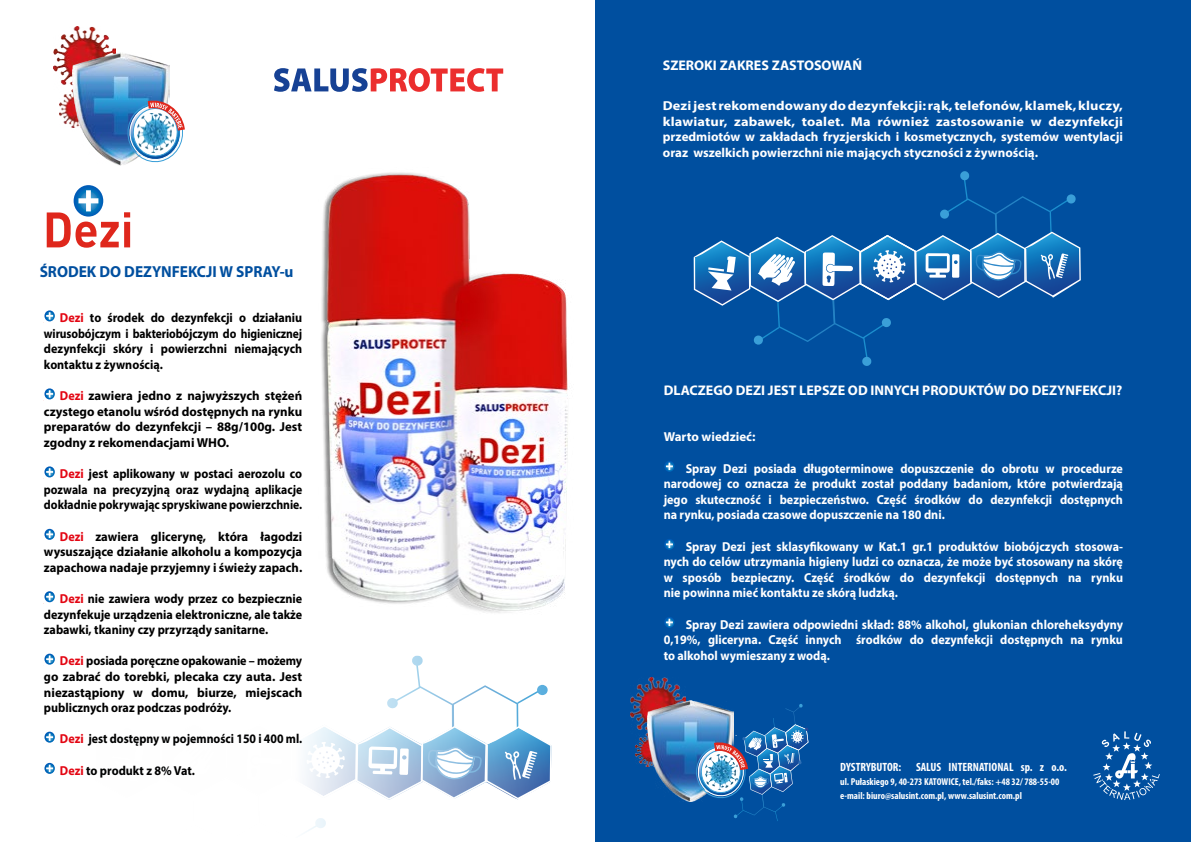
<style>
.page{position:relative;width:1191px;height:842px;background:#fff}
.page>*{position:absolute;margin:0;border:0;box-sizing:border-box;transform-origin:0 0}
.t1{font:700 16px "Myriad Pro";color:#004f9f;scale:.96 1}
.t2{font:700 14px "Myriad Pro";color:#fff}
.t3{font:700 13px/15.6px "Myriad Pro";color:#fff;text-align:justify;scale:.93 1}
.t4{font:700 13px/15.6px "Myriad Pro";color:#000;text-align:justify;scale:.93 1}
.t5{font:700 13px/15.6px "Myriad Pro";color:#000;text-align:justify}
.t6{font:700 13px/15.6px "Myriad Pro";color:#fff;text-align:justify;scale:1.1 1}
.t7{font:700 13px "Myriad Pro";color:#000;scale:.91 1}
.t8{font:700 13px "Myriad Pro";color:#fff}
.t9{font:700 condensed 12px "Myriad Pro";color:#fff}
.t10{font:700 condensed 10px/14px "Myriad Pro";color:#fff}
.s1{color:#e30613}
</style>
<div class="page">
<svg style="left:44px;top:310px;width:11px;height:11px"></svg>
<svg style="left:44px;top:388px;width:11px;height:11px"></svg>
<svg style="left:44px;top:466px;width:11px;height:11px"></svg>
<svg style="left:44px;top:529px;width:11px;height:11px"></svg>
<svg style="left:44px;top:591px;width:11px;height:11px"></svg>
<svg style="left:44px;top:654px;width:11px;height:11px"></svg>
<svg style="left:44px;top:732px;width:11px;height:11px"></svg>
<svg style="left:44px;top:763px;width:11px;height:11px"></svg>
<img style="left:321px;top:172px;width:247px;height:441px">
<div style="left:595px;top:0;width:596px;height:842px;background:#004f9f"></div>
<svg style="left:1093px;top:731px;width:66px;height:69px"></svg>
<svg style="left:664px;top:461px;width:10px;height:11px"></svg>
<svg style="left:664px;top:539px;width:10px;height:11px"></svg>
<svg style="left:664px;top:617px;width:10px;height:11px"></svg>
<img style="left:773px;top:708px;width:22px;height:16px">
<img style="left:630px;top:677px;width:55px;height:54px">
<img style="left:636px;top:733px;width:11px;height:34px">
<img style="left:647px;top:700px;width:87px;height:101px">
<svg style="left:793px;top:704px;width:9px;height:8px"></svg>
<img style="left:694px;top:724px;width:114px;height:97px">
<img style="left:54px;top:27px;width:61px;height:59px">
<img style="left:60px;top:89px;width:13px;height:38px">
<img style="left:73px;top:53px;width:97px;height:113px">
<img style="left:126px;top:99px;width:59px;height:65px">
<svg style="left:47px;top:185px;width:83px;height:63px"></svg>
<svg style="left:274px;top:68px;width:229px;height:24px"></svg>
<img style="left:763px;top:328px;width:14px;height:11px">
<img style="left:863px;top:339px;width:5px;height:17px">
<img style="left:777px;top:306px;width:55px;height:36px">
<img style="left:832px;top:306px;width:49px;height:33px">
<svg style="left:881px;top:318px;width:10px;height:9px"></svg>
<svg style="left:753px;top:335px;width:10px;height:10px"></svg>
<svg style="left:862px;top:356px;width:9px;height:10px"></svg>
<img style="left:1051px;top:201px;width:20px;height:11px">
<img style="left:964px;top:181px;width:4px;height:17px">
<img style="left:997px;top:196px;width:54px;height:36px">
<img style="left:949px;top:198px;width:48px;height:34px">
<svg style="left:940px;top:210px;width:9px;height:9px"></svg>
<svg style="left:1066px;top:194px;width:9px;height:9px"></svg>
<svg style="left:960px;top:171px;width:9px;height:10px"></svg>
<svg style="left:693px;top:232px;width:387px;height:74px"></svg>
<svg style="left:315px;top:818px;width:11px;height:10px"></svg>
<img style="left:518px;top:691px;width:19px;height:13px">
<img style="left:416px;top:666px;width:4px;height:19px">
<img style="left:398px;top:685px;width:120px;height:37px">
<svg style="left:387px;top:698px;width:11px;height:11px"></svg>
<svg style="left:537px;top:685px;width:11px;height:10px"></svg>
<svg style="left:412px;top:655px;width:11px;height:11px"></svg>
<svg style="left:306px;top:722px;width:246px;height:78px"></svg>
<p class="t2" style="left:663px;top:56px;width:201px">SZEROKI ZAKRES ZASTOSOWAŃ</p>
<p class="t1" style="left:40px;top:261px;width:266px">ŚRODEK DO DEZYNFEKCJI W SPRAY-u</p>
<p class="t6" style="left:663px;top:97px;width:420px">Dezi jest rekomendowany do dezynfekcji: rąk, telefonów, klamek, kluczy, klawiatur, zabawek, toalet. Ma również zastosowanie w dezynfekcji przedmiotów w zakładach fryzjerskich i kosmetycznych, systemów wentylacji oraz wszelkich powierzchni nie mających styczności z żywnością.</p>
<p class="t4" style="left:44px;top:310px;width:279px;text-indent:16px"><span class="s1">Dezi</span> to środek do dezynfekcji o działaniu wirusobójczym i bakteriobójczym do higienicznej dezynfekcji skóry i powierzchni niemających kontaktu z żywnością.</p>
<p class="t5" style="left:44px;top:388px;width:260px;text-indent:16px"><span class="s1">Dezi</span> zawiera jedno z najwyższych stężeń czystego etanolu wśród dostępnych na rynku preparatów do dezynfekcji – 88g/100g. Jest zgodny z rekomendacjami WHO.</p>
<p class="t4" style="left:44px;top:466px;width:279px;text-indent:16px"><span class="s1">Dezi</span> jest aplikowany w postaci aerozolu co pozwala na precyzyjną oraz wydajną aplikacje dokładnie pokrywając spryskiwane powierzchnie.</p>
<p class="t5" style="left:44px;top:528px;width:260px;text-indent:16px"><span class="s1">Dezi</span> zawiera glicerynę, która łagodzi wysuszające działanie alkoholu a kompozycja zapachowa nadaje przyjemny i świeży zapach.</p>
<p class="t4" style="left:44px;top:590px;width:279px;text-indent:16px"><span class="s1">Dezi</span> nie zawiera wody przez co bezpiecznie dezynfekuje urządzenia elektroniczne, ale także zabawki, tkaniny czy przyrządy sanitarne.</p>
<p class="t4" style="left:44px;top:653px;width:279px;text-indent:16px"><span class="s1">Dezi</span> posiada poręczne opakowanie – możemy go zabrać do torebki, plecaka czy auta. Jest niezastąpiony w domu, biurze, miejscach publicznych oraz podczas podróży.</p>
<p class="t7" style="left:60px;top:731px;width:268px"><span class="s1">Dezi</span> jest dostępny w pojemności 150 i 400 ml.</p>
<p class="t4" style="left:60px;top:762px;width:147px"><span class="s1">Dezi</span> to produkt z 8% Vat.</p>
<p class="t9" style="left:840px;top:759px;width:228px">DYSTRYBUTOR: SALUS INTERNATIONAL sp. z o.o.</p>
<p class="t10" style="left:840px;top:774px;width:221px">ul. Pułaskiego 9, 40-273 KATOWICE, tel./faks: +48 32/ 788-55-00 e-mail: biuro@salusint.com.pl, www.salusint.com.pl</p>
<p class="t2" style="left:663px;top:381px;width:460px">DLACZEGO DEZI JEST LEPSZE OD INNYCH PRODUKTÓW DO DEZYNFEKCJI?</p>
<p class="t8" style="left:663px;top:429px;width:93px">Warto wiedzieć:</p>
<p class="t3" style="left:663px;top:460px;width:495px;text-indent:22px">Spray Dezi posiada długoterminowe dopuszczenie do obrotu w procedurze narodowej co oznacza że produkt został poddany badaniom, które potwierdzają jego skuteczność i bezpieczeństwo. Część środków do dezynfekcji dostępnych na rynku, posiada czasowe dopuszczenie na 180 dni.</p>
<p class="t3" style="left:663px;top:538px;width:495px;text-indent:22px">Spray Dezi jest sklasyfikowany w Kat.1 gr.1 produktów biobójczych stosowa&shy;nych do celów utrzymania higieny ludzi co oznacza, że może być stosowany na skórę w sposób bezpieczny. Część środków do dezynfekcji dostępnych na rynku nie powinna mieć kontaktu ze skórą ludzką.</p>
<p class="t3" style="left:663px;top:616px;width:495px;text-indent:22px">Spray Dezi zawiera odpowiedni skład: 88% alkohol, glukonian chloreheksydyny 0,19%, gliceryna. Część innych środków do dezynfekcji dostępnych na rynku to alkohol wymieszany z wodą.</p>
</div>
